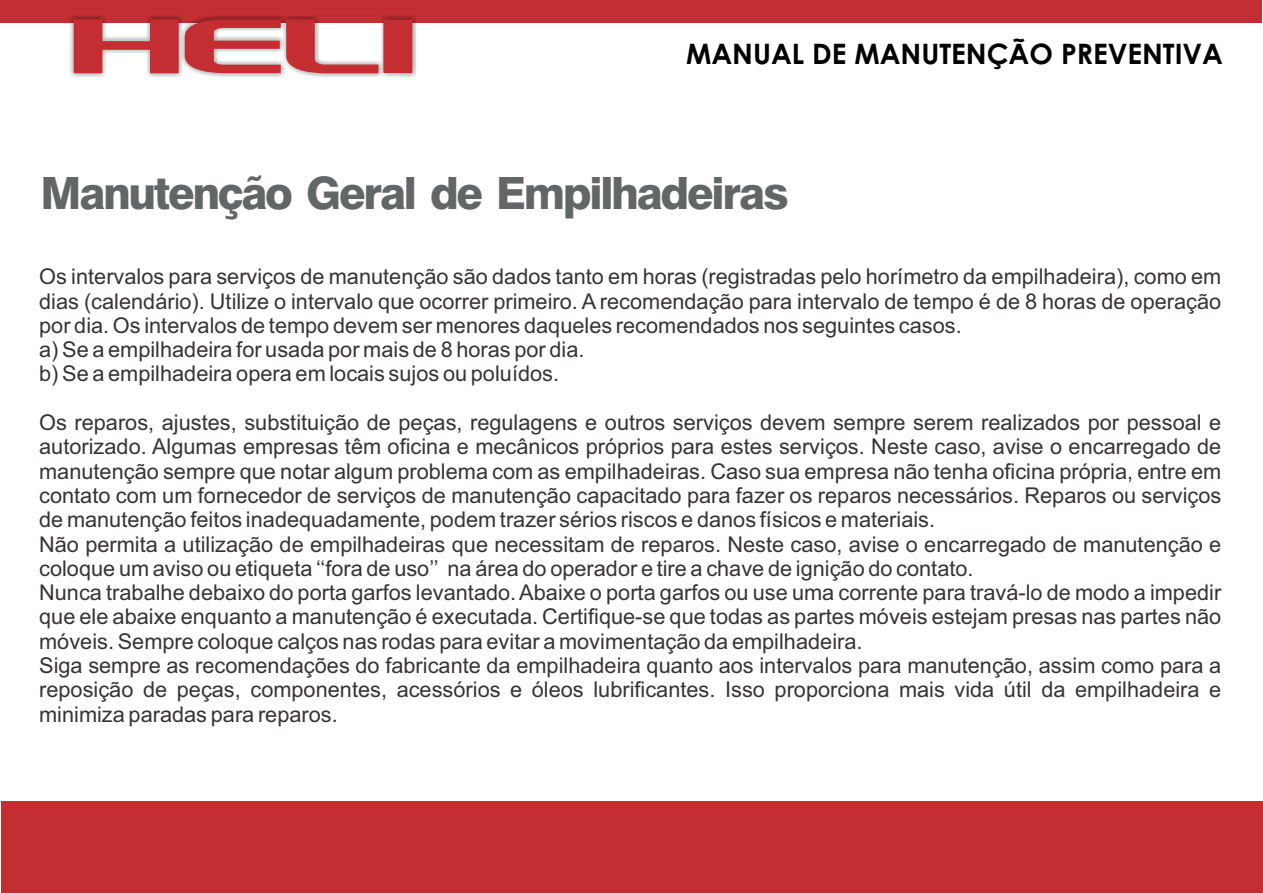
<style>
.page{position:relative;width:1263px;height:893px;background:#fff}
.page>*{position:absolute;margin:0;border:0;box-sizing:border-box;transform-origin:0 0}
.t1{font:800 44.55px "Swiss 721 BT";letter-spacing:-.05em;color:#636666}
.t2{font:700 28.2px "Century Gothic";color:#000}
.t3{font:21.75px/24.3px "Arial";color:#383336}
</style>
<div class="page">
<div style="left:0;top:0;width:1261px;height:22px;background:#c42e33"></div>
<div style="left:2px;top:801px;width:1261px;height:92px;background:#c42e33"></div>
<div style="left:70px;top:15px;width:346px;height:62px;background:#383336;opacity:.49"></div>
<svg style="left:74px;top:19px;width:338px;height:54px"></svg>
<p class="t2" style="left:686px;top:43px;width:539px">MANUAL DE MANUTENÇÃO PREVENTIVA</p>
<h1 class="t1" style="left:41px;top:176px;width:750px">Manutenção Geral de Empilhadeiras</h1>
<p class="t3" style="left:39px;top:266px;width:1184px">Os intervalos para serviços de manutenção são dados tanto em horas (registradas pelo horímetro da empilhadeira), como em dias (calendário). Utilize o intervalo que ocorrer primeiro. A recomendação para intervalo de tempo é de 8 horas de operação por dia. Os intervalos de tempo devem ser menores daqueles recomendados nos seguintes casos.<br>a) Se a empilhadeira for usada por mais de 8 horas por dia.<br>b) Se a empilhadeira opera em locais sujos ou poluídos.</p>
<p class="t3" style="left:39px;top:412px;width:1184px">Os reparos, ajustes, substituição de peças, regulagens e outros serviços devem sempre serem realizados por pessoal e autorizado. Algumas empresas têm oficina e mecânicos próprios para estes serviços. Neste caso, avise o encarregado de manutenção sempre que notar algum problema com as empilhadeiras. Caso sua empresa não tenha oficina própria, entre em contato com um fornecedor de serviços de manutenção capacitado para fazer os reparos necessários. Reparos ou serviços de manutenção feitos inadequadamente, podem trazer sérios riscos e danos físicos e materiais.<br>Não permita a utilização de empilhadeiras que necessitam de reparos. Neste caso, avise o encarregado de manutenção e coloque um aviso ou etiqueta ‘‘fora de uso’’ na área do operador e tire a chave de ignição do contato.<br>Nunca trabalhe debaixo do porta garfos levantado. Abaixe o porta garfos ou use uma corrente para travá-lo de modo a impedir que ele abaixe enquanto a manutenção é executada. Certifique-se que todas as partes móveis estejam presas nas partes não móveis. Sempre coloque calços nas rodas para evitar a movimentação da empilhadeira.<br>Siga sempre as recomendações do fabricante da empilhadeira quanto aos intervalos para manutenção, assim como para a reposição de peças, componentes, acessórios e óleos lubrificantes. Isso proporciona mais vida útil da empilhadeira e minimiza paradas para reparos.</p>
</div>
